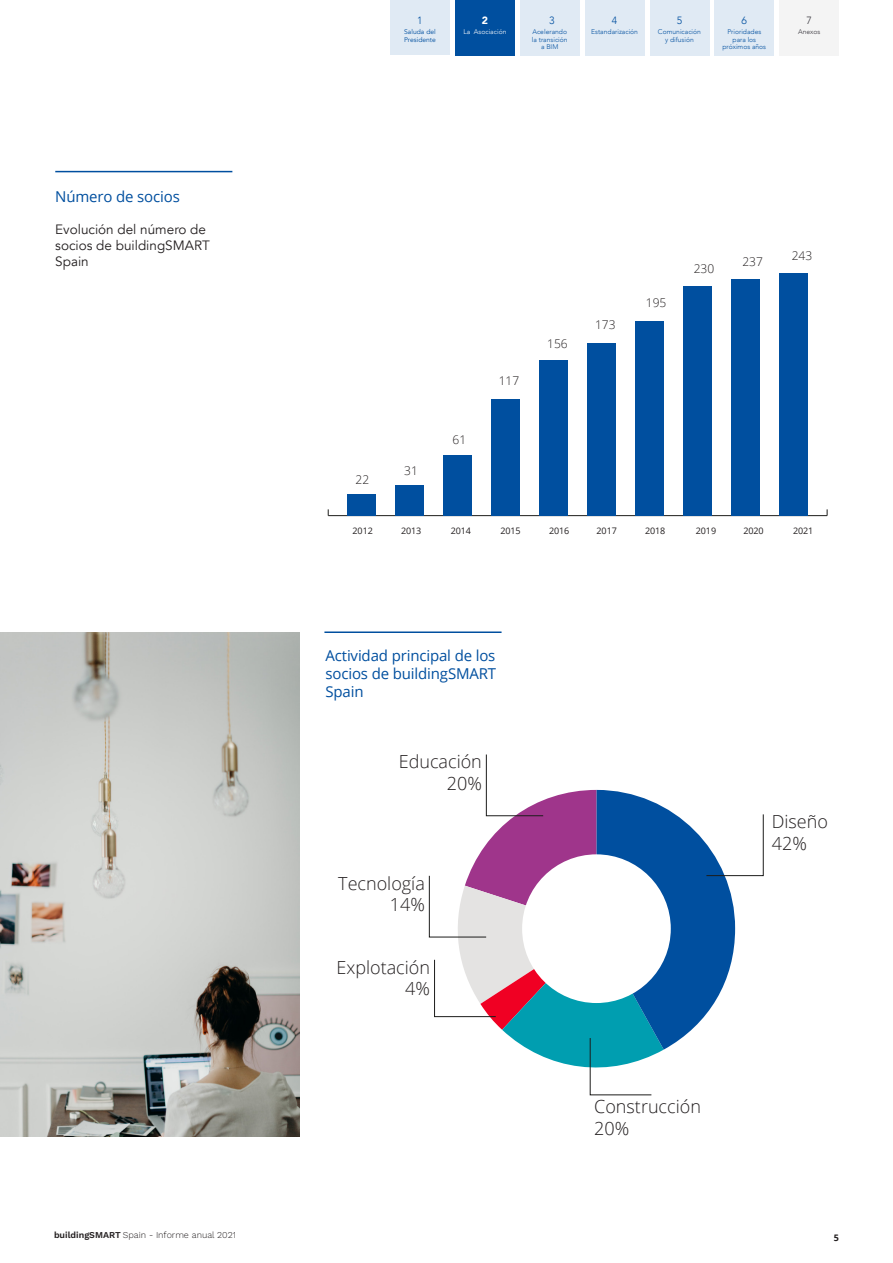
<style>
.page{position:relative;width:893px;height:1263px;background:#fff}
.page>*{position:absolute;margin:0;border:0;box-sizing:border-box;transform-origin:0 0}
.t1{font:300 18px "Open Sans";color:#231f20}
.t2{font:15px/18px "Open Sans";letter-spacing:-.01em;color:#004f9f;text-align:justify}
.t3{font:13.5px/16.2px "Avenir";color:#231f20}
.t4{font:300 12px "Open Sans";color:#231f20}
.t5{font:300 10.5px "Avenir";color:#004f9f}
.t6{font:900 10.5px "Avenir";color:#fff}
.t7{font:300 10.5px "Avenir";color:#38363d}
.t8{font:9px "Open Sans";letter-spacing:-.01em;color:#231f20}
.t9{font:9px "Work Sans";color:#231f20}
.t10{font:700 9px "Open Sans";color:#231f20}
.t11{font:300 6.75px/7.5px "Avenir";color:#004f9f;text-align:center}
.t12{font:6.75px/7.5px "Avenir";color:#004f9f}
.t13{font:300 6.75px "Avenir";color:#fff}
.t14{font:300 6.75px "Avenir";color:#38363d}
.s1{font-weight:600}
</style>
<div class="page">
<div style="left:390px;top:0;width:60px;height:55px;background:#e0eaf4"></div>
<div style="left:455px;top:0;width:59px;height:55px;background:#004f9f"></div>
<div style="left:520px;top:0;width:59px;height:55px;background:#e0eaf4"></div>
<div style="left:585px;top:0;width:59px;height:55px;background:#e0eaf4"></div>
<div style="left:650px;top:0;width:59px;height:55px;background:#e0eaf4"></div>
<div style="left:715px;top:0;width:59px;height:55px;background:#e0eaf4"></div>
<div style="left:780px;top:0;width:59px;height:55px;background:#f4f4f4"></div>
<hr style="left:324px;top:631px;width:178px;height:2px;background:#004f9f">
<svg style="left:429px;top:754px;width:335px;height:341px"></svg>
<img style="left:0;top:632px;width:299px;height:504px">
<hr style="left:55px;top:171px;width:177px;height:1px;background:#004f9f">
<hr style="left:328px;top:515px;width:499px;height:1px;background:#1d1d1b">
<div style="left:779px;top:273px;width:29px;height:243px;background:#004f9f"></div>
<div style="left:731px;top:279px;width:29px;height:237px;background:#004f9f"></div>
<div style="left:683px;top:286px;width:29px;height:230px;background:#004f9f"></div>
<div style="left:635px;top:321px;width:29px;height:195px;background:#004f9f"></div>
<div style="left:587px;top:343px;width:29px;height:173px;background:#004f9f"></div>
<div style="left:539px;top:360px;width:29px;height:156px;background:#004f9f"></div>
<div style="left:491px;top:399px;width:29px;height:117px;background:#004f9f"></div>
<div style="left:443px;top:455px;width:29px;height:61px;background:#004f9f"></div>
<div style="left:395px;top:485px;width:29px;height:31px;background:#004f9f"></div>
<div style="left:347px;top:494px;width:29px;height:22px;background:#004f9f"></div>
<p class="t2" style="left:55px;top:187px;width:126px">Número de socios</p>
<p class="t3" style="left:55px;top:221px;width:156px">Evolución del número de socios de buildingSMART<br>Spain</p>
<h3 class="t9" style="left:54px;top:1228px;width:184px"><span class="s1">buildingSMART</span> Spain - Informe anual 2021</h3>
<h3 class="t5" style="left:417px;top:14px;width:7px">1</h3>
<p class="t12" style="left:404px;top:28px;width:33px">Saluda del<br>Presidente</p>
<h3 class="t6" style="left:482px;top:11px;width:8px">2</h3>
<p class="t13" style="left:464px;top:28px;width:44px">La Asociación</p>
<h3 class="t5" style="left:549px;top:14px;width:7px">3</h3>
<p class="t11" style="left:532px;top:28px;width:37px">Acelerando la transición a BIM</p>
<h3 class="t5" style="left:612px;top:14px;width:7px">4</h3>
<p class="t11" style="left:591px;top:28px;width:48px">Estandarización</p>
<h3 class="t5" style="left:677px;top:14px;width:7px">5</h3>
<p class="t11" style="left:658px;top:28px;width:45px">Comunicación y difusión</p>
<h3 class="t5" style="left:742px;top:14px;width:7px">6</h3>
<p class="t11" style="left:722px;top:28px;width:45px">Prioridades para los próximos años</p>
<h3 class="t7" style="left:806px;top:14px;width:7px">7</h3>
<p class="t14" style="left:798px;top:28px;width:24px">Anexos</p>
<p class="t4" style="left:356px;top:471px;width:15px">22</p>
<p class="t4" style="left:404px;top:462px;width:15px">31</p>
<p class="t4" style="left:453px;top:431px;width:15px">61</p>
<p class="t4" style="left:499px;top:372px;width:22px">117</p>
<p class="t4" style="left:547px;top:335px;width:22px">156</p>
<p class="t4" style="left:595px;top:317px;width:22px">173</p>
<p class="t4" style="left:646px;top:294px;width:22px">195</p>
<p class="t4" style="left:694px;top:260px;width:22px">230</p>
<p class="t4" style="left:742px;top:253px;width:22px">237</p>
<p class="t4" style="left:792px;top:247px;width:22px">243</p>
<p class="t8" style="left:353px;top:525px;width:22px">2012</p>
<p class="t8" style="left:401px;top:525px;width:22px">2013</p>
<p class="t8" style="left:451px;top:525px;width:22px">2014</p>
<p class="t8" style="left:500px;top:525px;width:22px">2015</p>
<p class="t8" style="left:549px;top:525px;width:22px">2016</p>
<p class="t8" style="left:597px;top:525px;width:22px">2017</p>
<p class="t8" style="left:645px;top:525px;width:22px">2018</p>
<p class="t8" style="left:696px;top:525px;width:22px">2019</p>
<p class="t8" style="left:743px;top:525px;width:22px">2020</p>
<p class="t8" style="left:793px;top:525px;width:22px">2021</p>
<p class="t2" style="left:325px;top:646px;width:172px">Actividad principal de los socios de buildingSMART Spain</p>
<p class="t1" style="left:399px;top:749px;width:85px">Educación</p>
<p class="t1" style="left:447px;top:771px;width:37px">20%</p>
<p class="t1" style="left:338px;top:871px;width:88px">Tecnología</p>
<p class="t1" style="left:390px;top:892px;width:37px">14%</p>
<p class="t1" style="left:336px;top:955px;width:95px">Explotación</p>
<p class="t1" style="left:405px;top:976px;width:26px">4%</p>
<p class="t1" style="left:772px;top:809px;width:58px">Diseño</p>
<p class="t1" style="left:772px;top:831px;width:37px">42%</p>
<p class="t1" style="left:594px;top:1094px;width:108px">Construcción</p>
<p class="t1" style="left:594px;top:1116px;width:37px">20%</p>
<h3 class="t10" style="left:834px;top:1231px;width:7px">5</h3>
</div>
